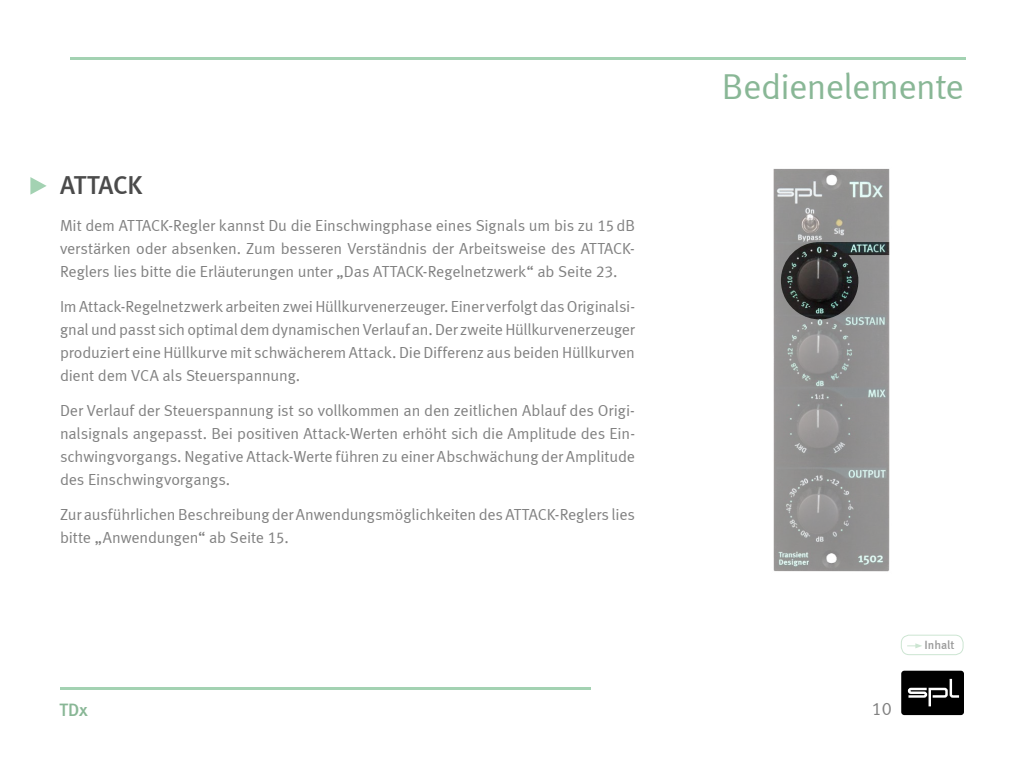
<style>
.page{position:relative;width:1024px;height:768px;background:#fff}
.page>*{position:absolute;margin:0;border:0;box-sizing:border-box;transform-origin:0 0}
.t1{font:36px "Meta Normal";letter-spacing:-.015em;color:#89b796}
.t2{font:26px "Meta Medium LF";letter-spacing:-.015em;color:#4b4b4b}
.t3{font:18px "Meta Medium LF";color:#89b796}
.t4{font:18px "Meta Normal LF";color:#818181}
.t5{font:16px/23px "Meta Normal LF";letter-spacing:-.01em;color:#818181;text-align:justify}
.t6{font:12px "Meta Medium LF";color:#9b9b9b}
</style>
<div class="page">
<hr style="left:60px;top:687px;width:531px;height:3px;background:#a3d2b2">
<hr style="left:71px;top:57px;width:895px;height:3px;background:#a3d2b2">
<div style="left:901px;top:671px;width:63px;height:44px;background:#000;border-radius:3px"></div>
<svg style="left:907px;top:678px;width:53px;height:29px"></svg>
<svg style="left:907px;top:643px;width:15px;height:5px"></svg>
<div style="left:901px;top:635px;width:63px;height:20px;border:1px solid #cce5d2;border-radius:8px"></div>
<svg style="left:30px;top:177px;width:17px;height:18px"></svg>
<svg style="left:773px;top:169px;width:117px;height:403px;background:#8c8c8c"></svg>
<h2 class="t2" style="left:60px;top:170px;width:84px">ATTACK</h2>
<p class="t5" style="left:60px;top:214px;width:576px">Mit dem ATTACK-Regler kannst Du die Einschwingphase eines Signals um bis zu 15dB verstärken oder absenken. Zum besseren Verständnis der Arbeitsweise des ATTACK-Reglers lies bitte die Erläuterungen unter „Das ATTACK-Regelnetzwerk“ ab Seite 23.</p>
<p class="t5" style="left:60px;top:295px;width:577px">Im Attack-Regelnetzwerk arbeiten zwei Hüllkurvenerzeuger. Einer verfolgt das Originalsi&shy;gnal und passt sich optimal dem dynamischen Verlauf an. Der zweite Hüllkurvenerzeuger produziert eine Hüllkurve mit schwächerem Attack. Die Differenz aus beiden Hüllkurven dient dem VCA als Steuerspannung.</p>
<p class="t5" style="left:60px;top:399px;width:577px">Der Verlauf der Steuerspannung ist so vollkommen an den zeitlichen Ablauf des Origi&shy;nalsignals angepasst. Bei positiven Attack-Werten erhöht sich die Amplitude des Ein&shy;schwingvorgangs. Negative Attack-Werte führen zu einer Abschwächung der Amplitude des Einschwingvorgangs.</p>
<p class="t5" style="left:60px;top:503px;width:576px">Zur ausführlichen Beschreibung der Anwendungsmöglichkeiten des ATTACK-Reglers lies bitte „Anwendungen“ ab Seite 15.</p>
<h1 class="t1" style="left:722px;top:65px;width:244px">Bedienelemente</h1>
<p class="t6" style="left:925px;top:638px;width:31px">Inhalt</p>
<p class="t3" style="left:59px;top:699px;width:30px">TDx</p>
<p class="t4" style="left:872px;top:699px;width:22px">10</p>
</div>
